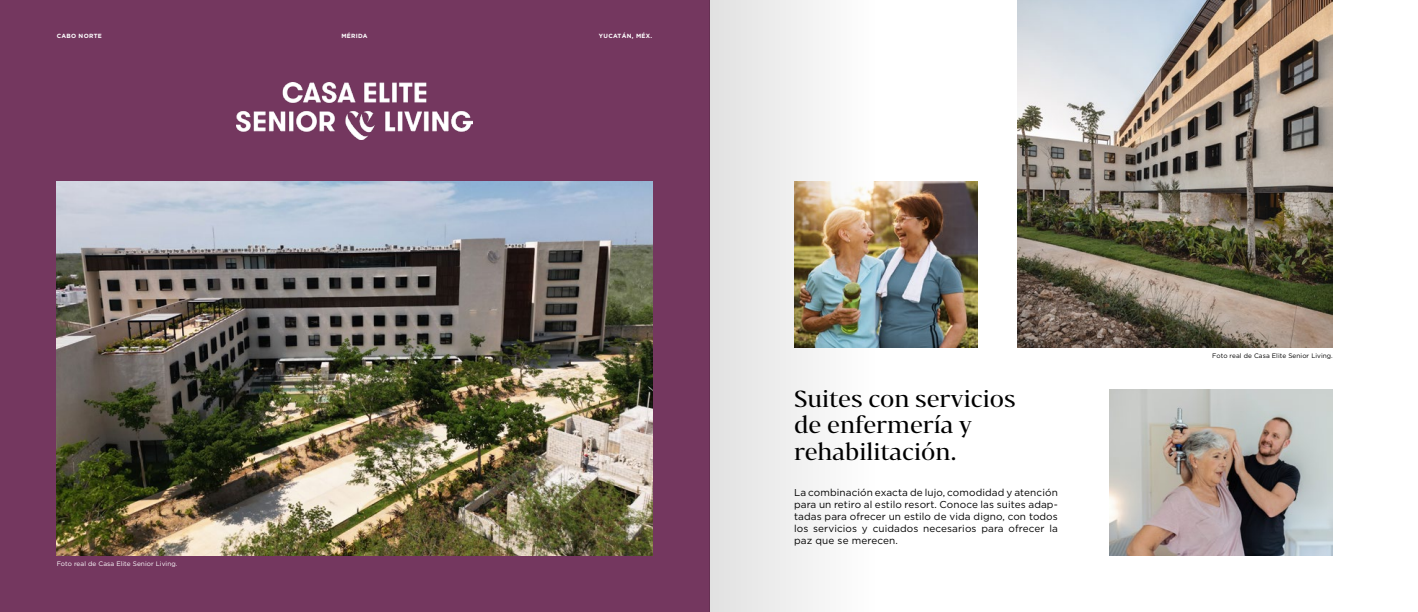
<style>
.page{position:relative;width:1418px;height:612px;background:#fff}
.page>*{position:absolute;margin:0;border:0;box-sizing:border-box;transform-origin:0 0}
.t1{font:22px/26.4px "Bw Darius DEMO";color:#000}
.t2{font:10px/12px "Gotham HTF";letter-spacing:.01em;color:#000;text-align:justify}
.t3{font:6.5px "Gotham HTF";letter-spacing:.01em;color:#fff}
.t4{font:6.5px "Gotham HTF";letter-spacing:.01em;color:#000}
.t5{font:700 6px "Gotham HTF";letter-spacing:.05em;color:#fff}
</style>
<div class="page">
<div style="left:0;top:0;width:709px;height:612px;background:#74375f"></div>
<img style="left:237px;top:83px;width:235px;height:57px">
<img style="left:1017px;top:0;width:315px;height:348px">
<img style="left:1109px;top:389px;width:223px;height:166px">
<img style="left:57px;top:181px;width:595px;height:374px">
<img style="left:966px;top:181px;width:11px;height:167px">
<svg style="left:709px;top:0;width:257px;height:612px"></svg>
<p class="t5" style="left:57px;top:32px;width:47px">CABO NORTE</p>
<p class="t5" style="left:341px;top:32px;width:28px">MÉRIDA</p>
<p class="t5" style="left:599px;top:32px;width:55px">YUCATÁN, MÉX.</p>
<p class="t3" style="left:57px;top:560px;width:122px">Foto real de Casa Elite Senior Living.</p>
<h1 class="t1" style="left:794px;top:384px;width:223px">Suites con servicios de enfermería y rehabilitación.</h1>
<p class="t2" style="left:794px;top:486px;width:265px">La combinación exacta de lujo, comodidad y atención para un retiro al estilo resort. Conoce las suites adap&shy;tadas para ofrecer un estilo de vida digno, con todos los servicios y cuidados necesarios para ofrecer la paz que se merecen.</p>
<p class="t4" style="left:1212px;top:353px;width:122px">Foto real de Casa Elite Senior Living.</p>
</div>
